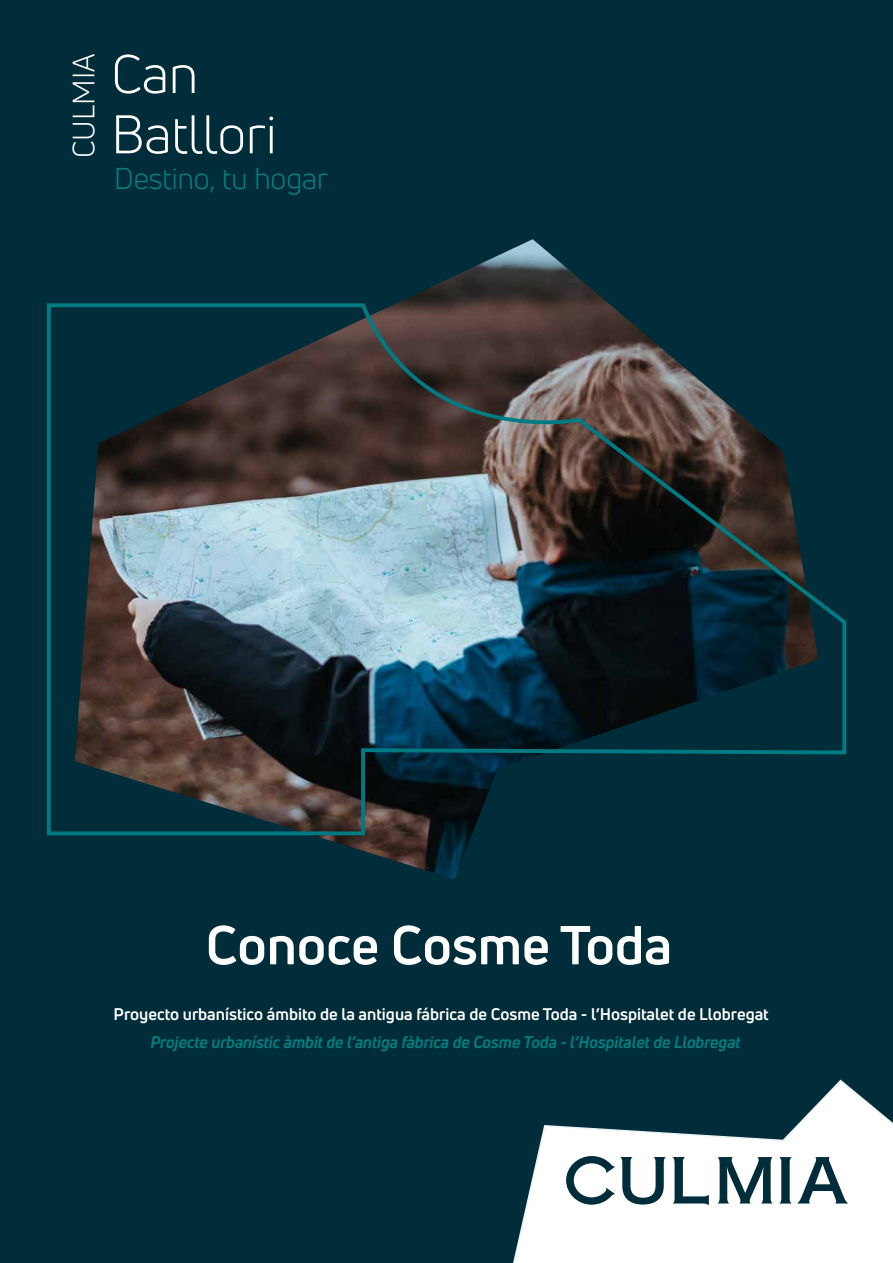
<style>
.page{position:relative;width:893px;height:1263px;background:#002d39}
.page>*{position:absolute;margin:0;border:0;box-sizing:border-box;transform-origin:0 0}
.t1{font:700 53.55px "Uni Neue";color:#fff}
.t2{font:53.1px/60.3px "Uni Neue";color:#fff}
.t3{font:30.3px "Uni Neue";color:#fff}
.t4{font:29.55px "Uni Neue";color:#088182}
.t5{font:700 16.5px "Uni Neue";color:#fff}
.t6{font:italic 700 16.5px "Uni Neue";color:#008182}
</style>
<div class="page">
<img style="left:319px;top:239px;width:287px;height:640px">
<svg style="left:47px;top:301px;width:800px;height:536px"></svg>
<svg style="left:319px;top:239px;width:192px;height:49px"></svg>
<svg style="left:513px;top:1079px;width:380px;height:184px"></svg>
<svg style="left:673px;top:1157px;width:36px;height:48px"></svg>
<svg style="left:718px;top:1157px;width:54px;height:46px"></svg>
<svg style="left:779px;top:1157px;width:12px;height:46px"></svg>
<svg style="left:797px;top:1157px;width:51px;height:46px"></svg>
<svg style="left:566px;top:1156px;width:100px;height:49px"></svg>
<h3 class="t3" style="left:66px;top:158px;width:106px;rotate:-90deg">CULMIA</h3>
<h2 class="t2" style="left:111px;top:44px;width:167px">Can<br>Batllori</h2>
<h3 class="t4" style="left:114px;top:161px;width:216px">Destino, tu hogar</h3>
<h1 class="t1" style="left:206px;top:911px;width:468px">Conoce Cosme Toda</h1>
<p class="t5" style="left:114px;top:1003px;width:657px">Proyecto urbanístico ámbito de la antigua fábrica de Cosme Toda - l’Hospitalet de Llobregat</p>
<p class="t6" style="left:150px;top:1031px;width:592px">Projecte urbanístic àmbit de l’antiga fàbrica de Cosme Toda - l’Hospitalet de Llobregat</p>
</div>
